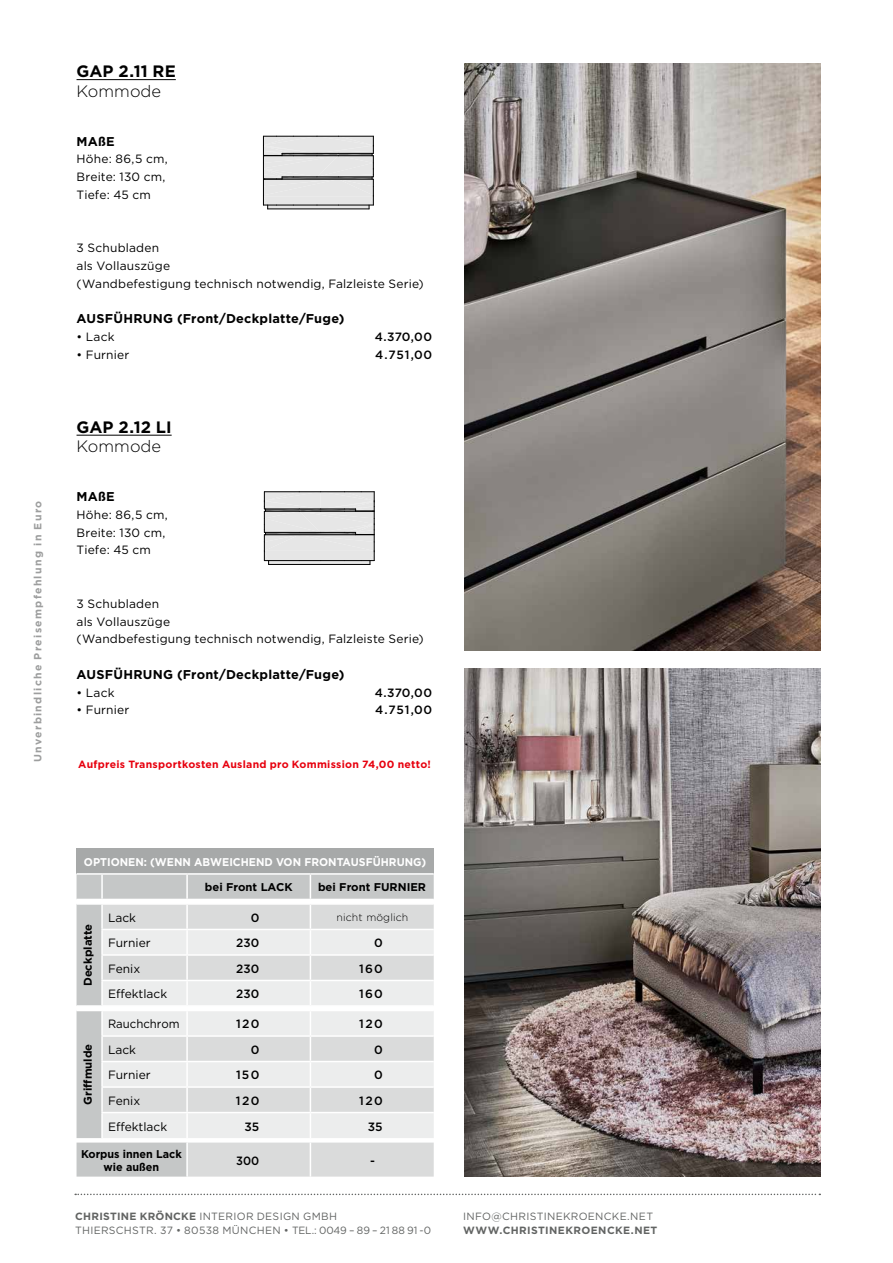
<style>
.page{position:relative;width:893px;height:1263px;background:#fff}
.page>*{position:absolute;margin:0;border:0;box-sizing:border-box;transform-origin:0 0}
.t1{font:700 16.5px "Gotham";color:#000}
.t2{font:300 16.5px "Gotham";letter-spacing:.005em;color:#000}
.t3{font:700 12.75px "Gotham";letter-spacing:.02em;color:#000}
.t4{font:12px/17.7px "Gotham";letter-spacing:.015em;color:#000}
.t5{font:500 12px "Gotham";letter-spacing:.05em;color:#000}
.t6{font:12px "Gotham";letter-spacing:.015em;color:#000;scale:.95 1}
.t7{font:500 12px "Gotham";letter-spacing:.05em;color:#000;scale:.93 1}
.t8{font:700 11.25px "Gotham";color:#000}
.t9{font:700 11.25px "Gotham";color:#fff;scale:.95 1}
.t10{font:700 11.25px/13.5px "Gotham";color:#000;text-align:center;scale:.96 1}
.t11{font:10.5px/13.5px "Gotham";letter-spacing:.03em;color:#626463}
.t12{font:700 10.5px "Gotham";letter-spacing:.025em;color:#e7000e}
.t13{font:700 10.5px "Gotham";letter-spacing:.125em;color:#9d9e9e}
.t14{font:700 10.5px "Gotham";letter-spacing:.04em;color:#626463}
.t15{font:300 10.5px "Gotham";letter-spacing:.01em;color:#000}
.t16{font:8.55px "Arial";color:#000}
.s1{font-weight:700}
</style>
<div class="page">
<svg style="left:75px;top:1193px;width:745px;height:2px"></svg>
<hr style="left:77px;top:79px;width:99px;height:1px;background:#000">
<hr style="left:77px;top:435px;width:95px;height:1px;background:#000">
<hr style="left:268px;top:209px;width:101px;height:1px;background:#000">
<svg style="left:263px;top:136px;width:111px;height:73px;background:#ccc"></svg>
<hr style="left:269px;top:564px;width:101px;height:1px;background:#000">
<svg style="left:264px;top:491px;width:111px;height:73px;background:#cdcdcd"></svg>
<div style="left:77px;top:848px;width:357px;height:26px;background:#a7a9a9"></div>
<svg style="left:102px;top:1142px;width:332px;height:34px;background:#d5d6d6"></svg>
<hr style="left:77px;top:873px;width:25px;height:2px;background:#fff">
<hr style="left:102px;top:873px;width:85px;height:2px;background:#fff">
<hr style="left:187px;top:873px;width:123px;height:2px;background:#fff">
<hr style="left:310px;top:873px;width:124px;height:2px;background:#fff">
<hr style="left:186px;top:1142px;width:2px;height:34px;background:#fff">
<hr style="left:310px;top:1142px;width:1px;height:34px;background:#fff">
<svg style="left:77px;top:875px;width:357px;height:263px;background:#e1e2e2"></svg>
<hr style="left:102px;top:1005px;width:85px;height:2px;background:#fff">
<hr style="left:187px;top:1005px;width:123px;height:2px;background:#fff">
<hr style="left:310px;top:1005px;width:124px;height:2px;background:#fff">
<img style="left:465px;top:668px;width:356px;height:508px">
<img style="left:465px;top:64px;width:356px;height:586px">
<p class="t13" style="left:32px;top:762px;width:263px;rotate:-90deg">Unverbindliche Preisempfehlung in Euro</p>
<h1 class="t1" style="left:77px;top:62px;width:101px">GAP 2.11 RE</h1>
<h1 class="t2" style="left:77px;top:82px;width:86px">Kommode</h1>
<p class="t3" style="left:77px;top:134px;width:40px">MAßE</p>
<p class="t4" style="left:77px;top:150px;width:93px">Höhe: 86,5 cm,<br>Breite: 130 cm,<br>Tiefe: 45 cm</p>
<p class="t4" style="left:77px;top:239px;width:349px">3 Schubladen<br>als Vollauszüge<br>(Wandbefestigung technisch notwendig, Falzleiste Serie)</p>
<p class="t3" style="left:77px;top:311px;width:269px">AUSFÜHRUNG (Front/Deckplatte/Fuge)</p>
<p class="t4" style="left:77px;top:328px;width:40px">• Lack</p>
<p class="t5" style="left:375px;top:330px;width:59px">4.370,00</p>
<p class="t4" style="left:77px;top:346px;width:54px">• Furnier</p>
<p class="t5" style="left:375px;top:348px;width:59px">4.751,00</p>
<h1 class="t1" style="left:77px;top:418px;width:97px">GAP 2.12 LI</h1>
<h1 class="t2" style="left:77px;top:438px;width:86px">Kommode</h1>
<p class="t3" style="left:77px;top:489px;width:40px">MAßE</p>
<p class="t4" style="left:77px;top:505px;width:93px">Höhe: 86,5 cm,<br>Breite: 130 cm,<br>Tiefe: 45 cm</p>
<p class="t4" style="left:77px;top:594px;width:349px">3 Schubladen<br>als Vollauszüge<br>(Wandbefestigung technisch notwendig, Falzleiste Serie)</p>
<p class="t3" style="left:77px;top:667px;width:269px">AUSFÜHRUNG (Front/Deckplatte/Fuge)</p>
<p class="t4" style="left:77px;top:683px;width:40px">• Lack</p>
<p class="t5" style="left:375px;top:685px;width:59px">4.370,00</p>
<p class="t4" style="left:77px;top:701px;width:54px">• Furnier</p>
<p class="t5" style="left:375px;top:703px;width:59px">4.751,00</p>
<p class="t16" style="left:407px;top:686px;width:45px">Homeoffice</p>
<p class="t12" style="left:78px;top:758px;width:354px">Aufpreis Transportkosten Ausland pro Kommission 74,00 netto!</p>
<p class="t9" style="left:84px;top:855px;width:362px">OPTIONEN: (WENN ABWEICHEND VON FRONTAUSFÜHRUNG)</p>
<p class="t8" style="left:205px;top:881px;width:89px">bei Front LACK</p>
<p class="t8" style="left:318px;top:881px;width:110px">bei Front FURNIER</p>
<p class="t8" style="left:81px;top:986px;width:64px;rotate:-90deg">Deckplatte</p>
<p class="t4" style="left:108px;top:908px;width:30px">Lack</p>
<p class="t5" style="left:251px;top:911px;width:10px">0</p>
<p class="t15" style="left:337px;top:912px;width:73px">nicht möglich</p>
<p class="t4" style="left:108px;top:934px;width:44px">Furnier</p>
<p class="t5" style="left:236px;top:936px;width:25px">230</p>
<p class="t5" style="left:374px;top:936px;width:10px">0</p>
<p class="t4" style="left:108px;top:959px;width:34px">Fenix</p>
<p class="t5" style="left:236px;top:962px;width:25px">230</p>
<p class="t5" style="left:359px;top:962px;width:25px">160</p>
<p class="t4" style="left:108px;top:985px;width:61px">Effektlack</p>
<p class="t5" style="left:236px;top:987px;width:25px">230</p>
<p class="t5" style="left:359px;top:987px;width:25px">160</p>
<p class="t6" style="left:108px;top:1017px;width:77px">Rauchchrom</p>
<p class="t5" style="left:236px;top:1017px;width:25px">120</p>
<p class="t5" style="left:359px;top:1017px;width:25px">120</p>
<p class="t4" style="left:108px;top:1040px;width:30px">Lack</p>
<p class="t5" style="left:251px;top:1043px;width:10px">0</p>
<p class="t5" style="left:374px;top:1043px;width:10px">0</p>
<p class="t4" style="left:108px;top:1066px;width:44px">Furnier</p>
<p class="t5" style="left:236px;top:1068px;width:25px">150</p>
<p class="t5" style="left:374px;top:1068px;width:10px">0</p>
<p class="t4" style="left:108px;top:1091px;width:34px">Fenix</p>
<p class="t5" style="left:236px;top:1094px;width:25px">120</p>
<p class="t5" style="left:359px;top:1094px;width:25px">120</p>
<p class="t4" style="left:108px;top:1117px;width:61px">Effektlack</p>
<p class="t5" style="left:244px;top:1120px;width:16px">35</p>
<p class="t5" style="left:368px;top:1120px;width:16px">35</p>
<p class="t10" style="left:81px;top:1146px;width:107px">Korpus innen Lack wie außen</p>
<p class="t7" style="left:236px;top:1153px;width:27px">300</p>
<p class="t5" style="left:370px;top:1153px;width:6px">-</p>
<p class="t8" style="left:81px;top:1105px;width:63px;rotate:-90deg">Griffmulde</p>
<p class="t11" style="left:75px;top:1210px;width:358px"><span class="s1">CHRISTINE KRÖNCKE</span> INTERIOR DESIGN GMBH<br>THIERSCHSTR. 37 • 80538 MÜNCHEN • TEL.: 0049 – 89 – 21 88 91 -0</p>
<p class="t11" style="left:463px;top:1210px;width:191px">INFO@CHRISTINEKROENCKE.NET</p>
<p class="t14" style="left:463px;top:1224px;width:196px">WWW.CHRISTINEKROENCKE.NET</p>
</div>
